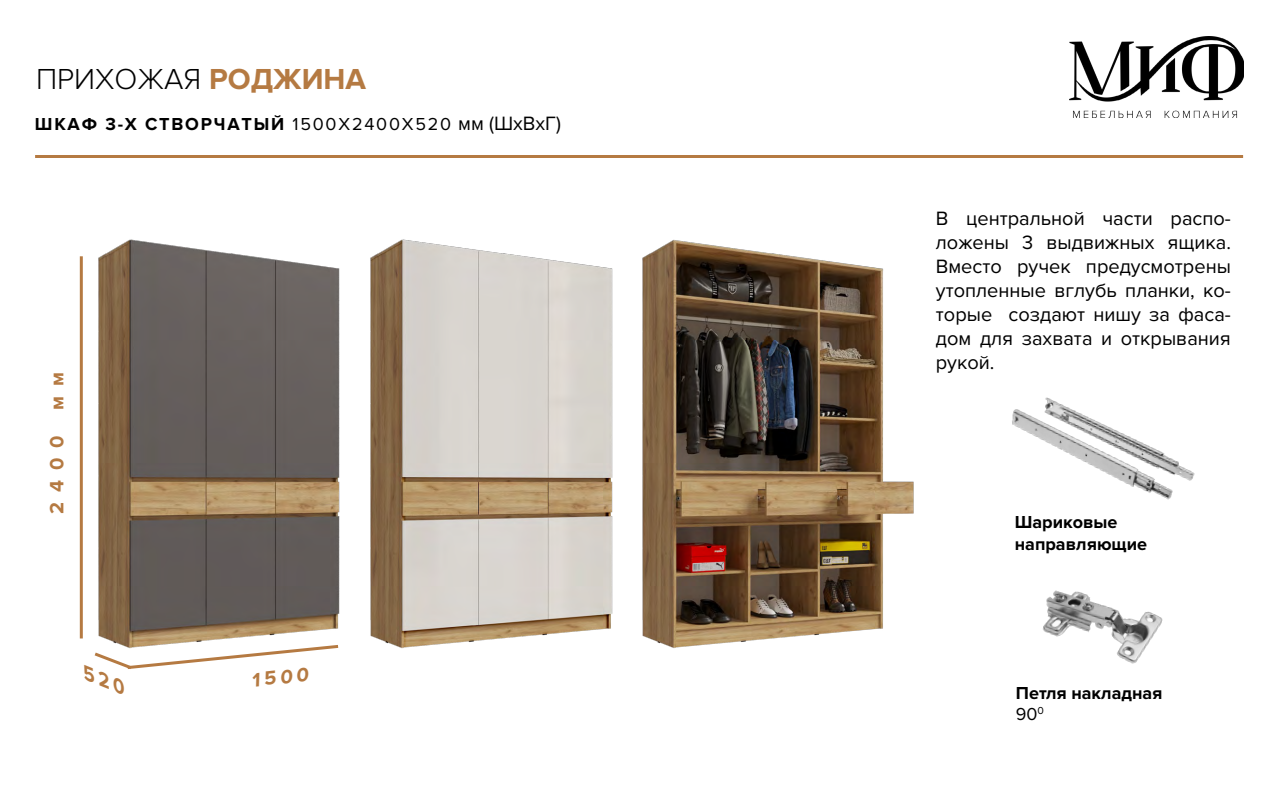
<style>
.page{position:relative;width:1280px;height:800px;background:#fff}
.page>*{position:absolute;margin:0;border:0;box-sizing:border-box;transform-origin:0 0}
.t1{font:300 30px "Proxima Nova";color:#000}
.t2{font:20px/24px "Proxima Nova";color:#000;text-align:justify}
.t3{font:700 20px "Proxima Nova";color:#b57a42}
.t4{font:700 18px "Proxima Nova";letter-spacing:.1em;color:#000}
.t5{font:700 18px/21.6px "Proxima Nova";color:#000}
.s1{font-weight:700;color:#b57a42}
.s2{font-weight:400}
.s3{font-weight:400;font-size:20px}
</style>
<div class="page">
<img style="left:1069px;top:36px;width:175px;height:81px">
<img style="left:98px;top:239px;width:816px;height:410px">
<hr style="left:80px;top:256px;width:3px;height:382px;background:#b57a42">
<hr style="left:35px;top:155px;width:1208px;height:3px;background:#b57a42">
<img style="left:1043px;top:590px;width:120px;height:74px">
<img style="left:1012px;top:397px;width:183px;height:103px">
<svg style="left:94px;top:643px;width:247px;height:26px"></svg>
<h1 class="t1" style="left:36px;top:61px;width:332px">ПРИХОЖАЯ <span class="s1">РОДЖИНА</span></h1>
<p class="t4" style="left:35px;top:113px;width:528px">ШКАФ 3-Х СТВОРЧАТЫЙ <span class="s2">1500Х2400Х520</span> <span class="s3">мм (ШхВхГ)</span></p>
<p class="t3" style="left:45px;top:410px;width:39px;rotate:-90deg">м м</p>
<p class="t3" style="left:45px;top:514px;width:80px;rotate:-90deg">2400</p>
<p class="t3" style="left:250px;top:668px;width:59px;rotate:-6deg">1500</p>
<p class="t2" style="left:936px;top:206px;width:297px">В центральной части распо&shy;ложены 3 выдвижных ящика.<br>Вместо ручек предусмотрены утопленные вглубь планки, ко&shy;торые создают нишу за фаса&shy;дом для захвата и открывания рукой.</p>
<p class="t5" style="left:1015px;top:512px;width:134px">Шариковые направляющие</p>
<p class="t5" style="left:1016px;top:682px;width:148px">Петля накладная<br><span class="s2">90</span><sup>0</sup></p>
</div>
